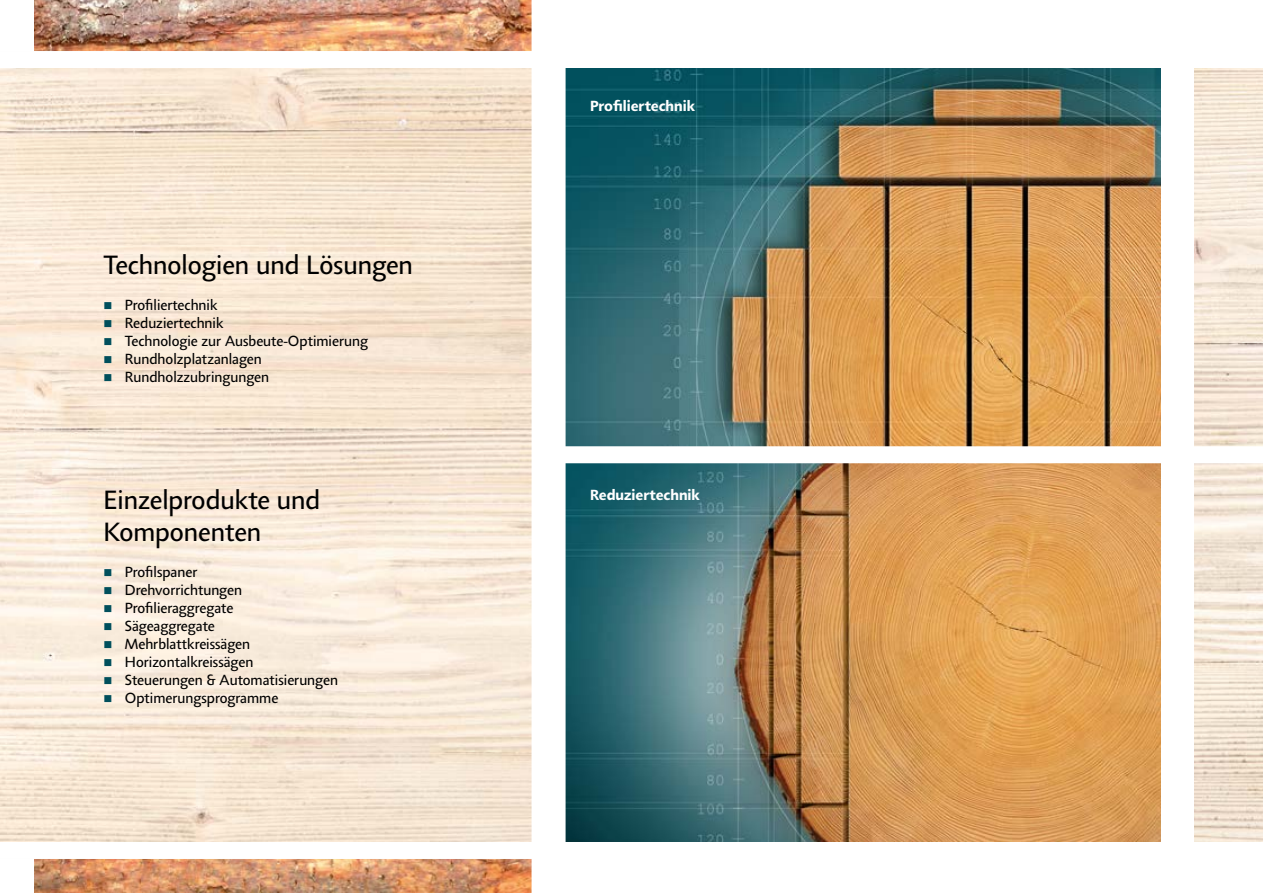
<style>
.page{position:relative;width:1263px;height:893px;background:#fff}
.page>*{position:absolute;margin:0;border:0;box-sizing:border-box;transform-origin:0 0}
.t1{font:27px/32.4px "Agilita LT Pro";color:#000}
.t2{font:15px/18px "Agilita LT Pro";color:#000}
.t3{font:700 15px "Agilita LT Pro";color:#fff}
</style>
<div class="page">
<img style="left:0;top:68px;width:531px;height:774px">
<img style="left:1195px;top:68px;width:68px;height:774px">
<img style="left:566px;top:68px;width:595px;height:378px">
<img style="left:566px;top:464px;width:595px;height:378px">
<div style="left:557px;top:446px;width:706px;height:17px;background:#fff"></div>
<img style="left:35px;top:0;width:496px;height:51px">
<img style="left:35px;top:859px;width:496px;height:34px">
<svg style="left:105px;top:302px;width:7px;height:7px"></svg>
<svg style="left:105px;top:320px;width:7px;height:7px"></svg>
<svg style="left:105px;top:338px;width:7px;height:7px"></svg>
<svg style="left:105px;top:356px;width:7px;height:7px"></svg>
<svg style="left:105px;top:374px;width:7px;height:7px"></svg>
<svg style="left:105px;top:569px;width:7px;height:7px"></svg>
<svg style="left:105px;top:587px;width:7px;height:7px"></svg>
<svg style="left:105px;top:605px;width:7px;height:7px"></svg>
<svg style="left:105px;top:623px;width:7px;height:7px"></svg>
<svg style="left:105px;top:641px;width:7px;height:7px"></svg>
<svg style="left:105px;top:659px;width:7px;height:7px"></svg>
<svg style="left:105px;top:677px;width:7px;height:7px"></svg>
<svg style="left:105px;top:695px;width:7px;height:7px"></svg>
<h1 class="t1" style="left:104px;top:248px;width:311px">Technologien und Lösungen</h1>
<p class="t2" style="left:125px;top:296px;width:245px">Profiliertechnik<br>Reduziertechnik<br>Technologie zur Ausbeute-Optimierung<br>Rundholzplatzanlagen<br>Rundholzzubringungen</p>
<h1 class="t1" style="left:104px;top:484px;width:218px">Einzelprodukte und<br>Komponenten</h1>
<p class="t2" style="left:125px;top:563px;width:215px">Profilspaner<br>Drehvorrichtungen<br>Profilieraggregate<br>Sägeaggregate<br>Mehrblattkreissägen<br>Horizontalkreissägen<br>Steuerungen &amp; Automatisierungen<br>Optimerungsprogramme</p>
<p class="t3" style="left:590px;top:95px;width:107px">Profiliertechnik</p>
<p class="t3" style="left:590px;top:484px;width:111px">Reduziertechnik</p>
</div>
